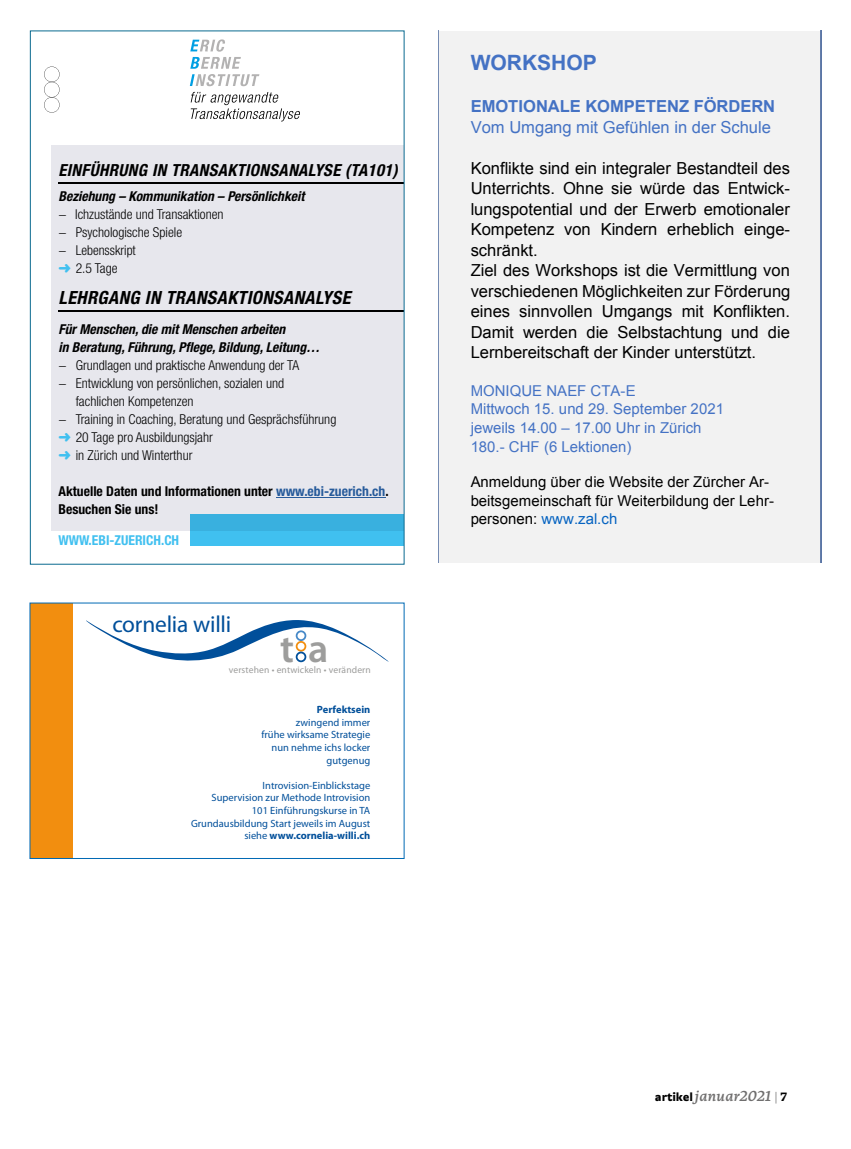
<style>
.page{position:relative;width:851px;height:1149px;background:#fff}
.page>*{position:absolute;margin:0;border:0;box-sizing:border-box;transform-origin:0 0}
.t1{font:600 39.75px "Myriad Pro";color:#9d9d9c}
.t2{font:23.25px "Myriad Pro";letter-spacing:-.015em;color:#004f9a}
.t3{font:700 21px "Arial";color:#4472c4}
.t4{font:italic 700 condensed 18.15px "Helvetica Neue LT Std";letter-spacing:.025em;color:#000}
.t5{font:italic 700 condensed 16.65px "Helvetica Neue LT Std";letter-spacing:.025em;color:#000}
.t6{font:16.5px/20.5px "Arial";color:#000}
.t7{font:16.5px "Arial";color:#4472c4}
.t8{font:700 16.5px "Arial";letter-spacing:-.005em;color:#4472c4}
.t9{font:15px/18.6px "Arial";color:#000}
.t10{font:15px/18.6px "Arial";color:#4472c4}
.t11{font:italic 500 14.4px "Tuna";letter-spacing:.015em;color:#706f6f}
.t12{font:300 condensed 13.65px/18px "Helvetica Neue LT Std";color:#000}
.t13{font:italic 700 condensed 13.65px/18px "Helvetica Neue LT Std";color:#000}
.t14{font:700 condensed 13.65px/18px "Helvetica Neue LT Std";color:#000}
.t15{font:700 condensed 13.65px "Helvetica Neue LT Std";color:#41c0f0}
.t16{font:10.5px/12.6px "Myriad Pro";color:#004f9a;text-align:right}
.t17{font:700 10.5px "Myriad Pro";color:#004f9a}
.t18{font:9.6px "Myriad Pro";letter-spacing:.01em;color:#9d9d9c}
.s1{color:#41c0f0}
.s2{color:#275b9b}
.s3{font-weight:700}
.s4{color:#0563c1}
.s5{font-family:"Strada OT";font-weight:900;font-style:normal;font-size:12px;color:#000}
.s6{font-weight:400;font-style:normal;font-size:12px}
.s7{font-weight:700;font-style:normal;font-size:12px;color:#000}
</style>
<div class="page">
<svg style="left:87px;top:620px;width:302px;height:43px"></svg>
<div style="left:30px;top:603px;width:42px;height:255px;background:#f28e0f"></div>
<div style="left:52px;top:145px;width:352px;height:385px;background:#e7e7ed"></div>
<div style="left:190px;top:530px;width:214px;height:15px;background:#40c0f0"></div>
<div style="left:190px;top:514px;width:214px;height:16px;background:#39b0df"></div>
<svg style="left:44px;top:66px;width:16px;height:47px"></svg>
<svg style="left:191px;top:92px;width:109px;height:29px"></svg>
<svg style="left:190px;top:39px;width:69px;height:47px"></svg>
<hr style="left:58px;top:183px;width:346px;height:1px;background:#000">
<hr style="left:58px;top:310px;width:346px;height:1px;background:#000">
<hr style="left:276px;top:497px;width:109px;height:1px;background:#275b9b">
<div style="left:438px;top:31px;width:383px;height:531px;background:#f2f2f2"></div>
<p class="t5" style="left:58px;top:160px;width:341px">EINFÜHRUNG IN TRANSAKTIONSANALYSE (TA101)</p>
<p class="t13" style="left:58px;top:187px;width:247px">Beziehung – Kommunikation – Persönlichkeit</p>
<p class="t12" style="left:58px;top:205px;width:166px">− Ichzustände und Transaktionen − Psychologische Spiele<br>− Lebensskript<br><span class="s1">➜</span> 2.5 Tage</p>
<p class="t4" style="left:58px;top:286px;width:293px">LEHRGANG IN TRANSAKTIONSANALYSE</p>
<p class="t13" style="left:58px;top:320px;width:263px">Für Menschen, die mit Menschen arbeiten<br>in Beratung, Führung, Pflege, Bildung, Leitung…</p>
<p class="t12" style="left:58px;top:356px;width:242px">− Grundlagen und praktische Anwendung der TA</p>
<p class="t12" style="left:58px;top:374px;width:227px">− Entwicklung von persönlichen, sozialen und</p>
<p class="t12" style="left:76px;top:392px;width:119px">fachlichen Kompetenzen</p>
<p class="t12" style="left:58px;top:410px;width:279px">− Training in Coaching, Beratung und Gesprächsführung</p>
<p class="t12" style="left:58px;top:428px;width:156px"><span class="s1">➜</span> 20 Tage pro Ausbildungsjahr</p>
<p class="t12" style="left:58px;top:446px;width:135px"><span class="s1">➜</span> in Zürich und Winterthur</p>
<p class="t14" style="left:58px;top:482px;width:331px">Aktuelle Daten und Informationen unter <span class="s2">www.ebi-zuerich.ch</span>.<br>Besuchen Sie uns!</p>
<p class="t15" style="left:58px;top:532px;width:122px">WWW.EBI-ZUERICH.CH</p>
<h2 class="t2" style="left:112px;top:609px;width:120px">cornelia willi</h2>
<h1 class="t1" style="left:280px;top:623px;width:50px">t a</h1>
<p class="t18" style="left:229px;top:664px;width:144px">verstehen • entwickeln • verändern</p>
<p class="t17" style="left:317px;top:702px;width:55px">Perfektsein</p>
<p class="t16" style="left:261px;top:715px;width:110px">zwingend immer<br>frühe wirksame Strategie nun nehme ichs locker gutgenug</p>
<p class="t16" style="left:191px;top:778px;width:181px">Introvision-Einblickstage<br>Supervision zur Methode Introvision<br>101 Einführungskurse in TA Grundausbildung Start jeweils im August siehe <span class="s3">www.cornelia-willi.ch</span></p>
<p class="t3" style="left:470px;top:48px;width:128px">WORKSHOP</p>
<p class="t8" style="left:470px;top:96px;width:306px">EMOTIONALE KOMPETENZ FÖRDERN</p>
<p class="t7" style="left:470px;top:116px;width:301px">Vom Umgang mit Gefühlen in der Schule</p>
<p class="t6" style="left:470px;top:158px;width:321px">Konflikte sind ein integraler Bestandteil des Unterrichts. Ohne sie würde das Entwick&shy;lungspotential und der Erwerb emotionaler Kompetenz von Kindern erheblich einge&shy;schränkt.<br>Ziel des Workshops ist die Vermittlung von verschiedenen Möglichkeiten zur Förderung eines sinnvollen Umgangs mit Konflikten.<br>Damit werden die Selbstachtung und die Lernbereitschaft der Kinder unterstützt.</p>
<p class="t10" style="left:470px;top:381px;width:255px">MONIQUE NAEF CTA-E<br>Mittwoch 15. und 29. September 2021 jeweils 14.00 – 17.00 Uhr in Zürich<br>180.- CHF (6 Lektionen)</p>
<p class="t9" style="left:470px;top:472px;width:305px">Anmeldung über die Website der Zürcher Ar&shy;beitsgemeinschaft für Weiterbildung der Lehr&shy;personen: <span class="s4">www.zal.ch</span></p>
<p class="t11" style="left:655px;top:1086px;width:134px"><span class="s5">artikel</span>januar2021 <span class="s6">|</span> <span class="s7">7</span></p>
</div>
